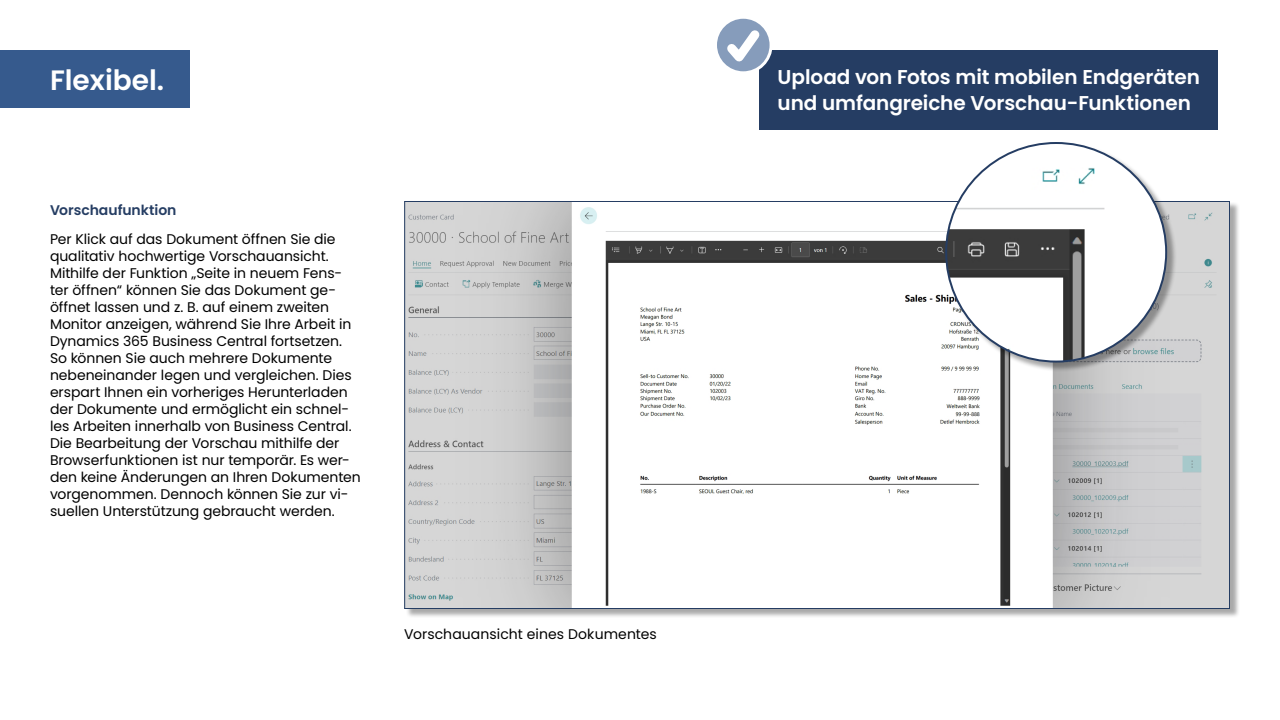
<style>
.page{position:relative;width:1280px;height:720px;background:#fff}
.page>*{position:absolute;margin:0;border:0;box-sizing:border-box;transform-origin:0 0}
.Flag{font:600 28px "Poppins";color:#fff}
.Farbige_Fläche{font:600 20px/26px "Poppins";letter-spacing:-.005em;color:#fff}
.Fließtext{font:14px/17px "Poppins";letter-spacing:-.005em;color:#000}
.Bildbeschriftung{font:14px "Poppins";letter-spacing:.005em;color:#000}
.Zwischenüberschrift_Semibold{font:600 14px "Poppins";letter-spacing:-.005em;color:#253d63}
</style>
<div class="page">
<div style="left:405px;top:202px;width:835px;height:417px;background:#000;opacity:.34"></div>
<img style="left:406px;top:203px;width:822px;height:404px">
<div style="left:0;top:50px;width:190px;height:58px;background:#365a8d"></div>
<div style="left:760px;top:50px;width:458px;height:80px;background:#253d63"></div>
<svg style="left:715px;top:17px;width:56px;height:56px"></svg>
<div style="left:714px;top:16px;width:59px;height:58px;border:3px solid #fff;border-radius:50%"></div>
<svg style="left:719px;top:22px;width:48px;height:50px"></svg>
<div style="left:946px;top:143px;width:231px;height:229px;background:#000;opacity:.34"></div>
<img style="left:946px;top:143px;width:220px;height:219px">
<p class="Flag" style="left:50px;top:64px;width:116px">Flexibel.</p>
<p class="Farbige_Fläche" style="left:778px;top:65px;width:424px">Upload von Fotos mit mobilen Endgeräten und umfangreiche Vorschau-Funktionen</p>
<p class="Zwischenüberschrift_Semibold" style="left:50px;top:202px;width:128px">Vorschaufunktion</p>
<p class="Fließtext" style="left:50px;top:231px;width:312px">Per Klick auf das Dokument öffnen Sie die qualitativ hochwertige Vorschauansicht.<br>Mithilfe der Funktion „Seite in neuem Fens&shy;ter öffnen“ können Sie das Dokument ge&shy;öffnet lassen und z. B. auf einem zweiten Monitor anzeigen, während Sie Ihre Arbeit in Dynamics 365 Business Central fortsetzen.<br>So können Sie auch mehrere Dokumente nebeneinander legen und vergleichen. Dies erspart Ihnen ein vorheriges Herunterladen der Dokumente und ermöglicht ein schnel&shy;les Arbeiten innerhalb von Business Central.<br>Die Bearbeitung der Vorschau mithilfe der Browserfunktionen ist nur temporär. Es wer&shy;den keine Änderungen an Ihren Dokumenten vorgenommen. Dennoch können Sie zur vi&shy;suellen Unterstützung gebraucht werden.</p>
<p class="Bildbeschriftung" style="left:404px;top:626px;width:254px">Vorschauansicht eines Dokumentes</p>
</div>
